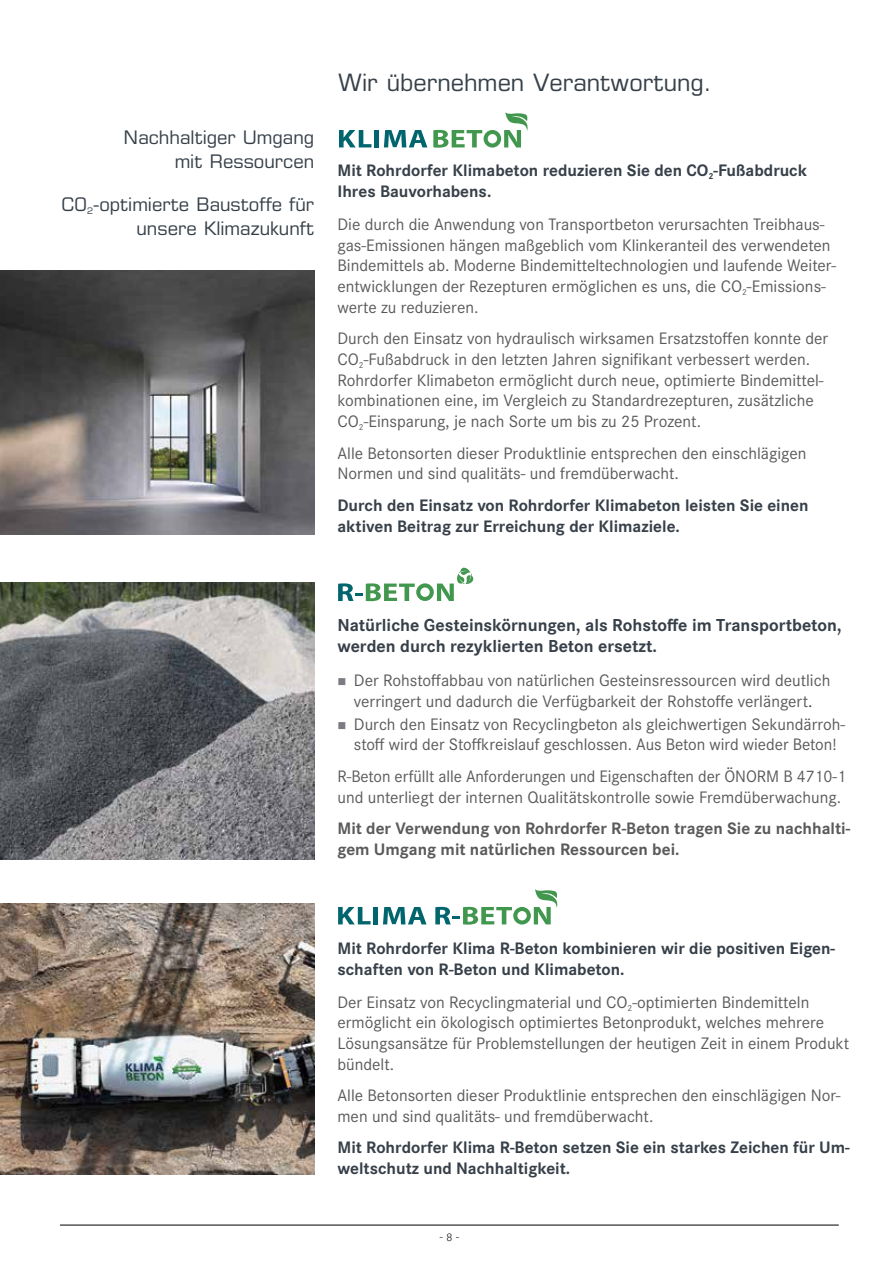
<style>
.page{position:relative;width:893px;height:1263px;background:#fff}
.page>*{position:absolute;margin:0;border:0;box-sizing:border-box;transform-origin:0 0}
.t1{font:24px "Eurostile LT Pro";color:#374049}
.t2{font:18.75px/24px "Eurostile LT Pro";color:#374049;text-align:right}
.t3{font:700 18px/21px "Corporate S";color:#374049}
.t4{font:17.25px/20.7px "Corporate S";color:#5b5a5b}
.t5{font:700 17.25px/21px "Corporate S";color:#374049}
.t6{font:700 17.25px/20.7px "Corporate S";color:#5b5a5b}
.t7{font:300 10.5px "Lithograph";color:#000}
.s1{color:#7b7b83}
.s2{color:#374049}
</style>
<div class="page">
<svg style="left:338px;top:567px;width:135px;height:34px"></svg>
<img style="left:0;top:583px;width:315px;height:277px">
<img style="left:0;top:271px;width:315px;height:263px">
<img style="left:0;top:904px;width:315px;height:270px">
<svg style="left:339px;top:130px;width:32px;height:17px"></svg>
<hr style="left:375px;top:130px;width:4px;height:17px;background:#00656c">
<svg style="left:384px;top:130px;width:43px;height:17px"></svg>
<svg style="left:433px;top:112px;width:95px;height:36px"></svg>
<svg style="left:338px;top:907px;width:33px;height:17px"></svg>
<hr style="left:374px;top:907px;width:4px;height:17px;background:#00656c">
<svg style="left:383px;top:907px;width:43px;height:17px"></svg>
<svg style="left:435px;top:889px;width:123px;height:36px"></svg>
<hr style="left:60px;top:1225px;width:779px;height:1px;background:#000">
<p class="t2" style="left:124px;top:125px;width:192px">Nachhaltiger Umgang mit Ressourcen</p>
<p class="t2" style="left:61px;top:192px;width:255px">C0<sub>2</sub>-optimierte Baustoffe für unsere Klimazukunft</p>
<h1 class="t1" style="left:338px;top:68px;width:375px">Wir übernehmen Verantwortung.</h1>
<p class="t5" style="left:337px;top:159px;width:471px">Mit Rohrdorfer Klimabeton reduzieren Sie den CO<sub>2</sub>-Fußabdruck<br>Ihres Bauvorhabens.</p>
<p class="t4" style="left:337px;top:213px;width:500px">Die durch die Anwendung von Transportbeton verursachten Treibhaus&shy;gas-Emissionen hängen maßgeblich vom Klinkeranteil des verwendeten Bindemittels ab. Moderne Bindemitteltechnologien und laufende Weiter&shy;entwicklungen der Rezepturen ermöglichen es uns, die CO<sub>2</sub>-Emissions&shy;werte zu reduzieren.</p>
<p class="t4" style="left:337px;top:328px;width:492px">Durch den Einsatz von hydraulisch wirksamen Ersatzstoffen konnte der CO<sub>2</sub>-Fußabdruck in den letzten Jahren signifikant verbessert werden.<br>Rohrdorfer Klimabeton ermöglicht durch neue, optimierte Bindemittel&shy;kombinationen eine, im Vergleich zu Standardrezepturen, zusätzliche CO<sub>2</sub>-Einsparung, je nach Sorte um bis zu 25 Prozent.</p>
<p class="t4" style="left:337px;top:442px;width:470px">Alle Betonsorten dieser Produktlinie entsprechen den einschlägigen<br>Normen und sind qualitäts- und fremdüberwacht.</p>
<p class="t5" style="left:337px;top:494px;width:473px">Durch den Einsatz von Rohrdorfer Klimabeton leisten Sie einen aktiven Beitrag zur Erreichung der Klimaziele.</p>
<p class="t3" style="left:337px;top:614px;width:506px">Natürliche Gesteinskörnungen, als Rohstoffe im Transportbeton, werden durch rezyklierten Beton ersetzt.</p>
<p class="t4" style="left:337px;top:670px;width:494px;text-align:center"><span class="s1">■</span> Der Rohstoffabbau von natürlichen Gesteinsressourcen wird deutlich verringert und dadurch die Verfügbarkeit der Rohstoffe verlängert<span class="s2">.</span></p>
<p class="t4" style="left:337px;top:713px;width:509px;text-align:center"><span class="s1">■</span> Durch den Einsatz von Recyclingbeton als gleichwertigen Sekundärroh&shy;stoff wird der Stoffkreislauf geschlossen. Aus Beton wird wieder Beton!</p>
<p class="t4" style="left:337px;top:765px;width:510px">R-Beton erfüllt alle Anforderungen und Eigenschaften der ÖNORM B 4710-1 und unterliegt der internen Qualitätskontrolle sowie Fremdüberwachung.</p>
<p class="t6" style="left:337px;top:817px;width:514px">Mit der Verwendung von Rohrdorfer R-Beton tragen Sie zu nachhalti&shy;gem Umgang mit natürlichen Ressourcen bei.</p>
<p class="t5" style="left:337px;top:937px;width:499px">Mit Rohrdorfer Klima R-Beton kombinieren wir die positiven Eigen&shy;schaften von R-Beton und Klimabeton.</p>
<p class="t4" style="left:337px;top:991px;width:513px">Der Einsatz von Recyclingmaterial und CO<sub>2</sub>-optimierten Bindemitteln ermöglicht ein ökologisch optimiertes Betonprodukt, welches mehrere Lösungsansätze für Problemstellungen der heutigen Zeit in einem Produkt bündelt.</p>
<p class="t4" style="left:337px;top:1084px;width:505px">Alle Betonsorten dieser Produktlinie entsprechen den einschlägigen Nor&shy;men und sind qualitäts- und fremdüberwacht.</p>
<p class="t5" style="left:337px;top:1137px;width:514px">Mit Rohrdorfer Klima R-Beton setzen Sie ein starkes Zeichen für Um&shy;weltschutz und Nachhaltigkeit.</p>
<p class="t7" style="left:439px;top:1231px;width:22px">-8-</p>
</div>
